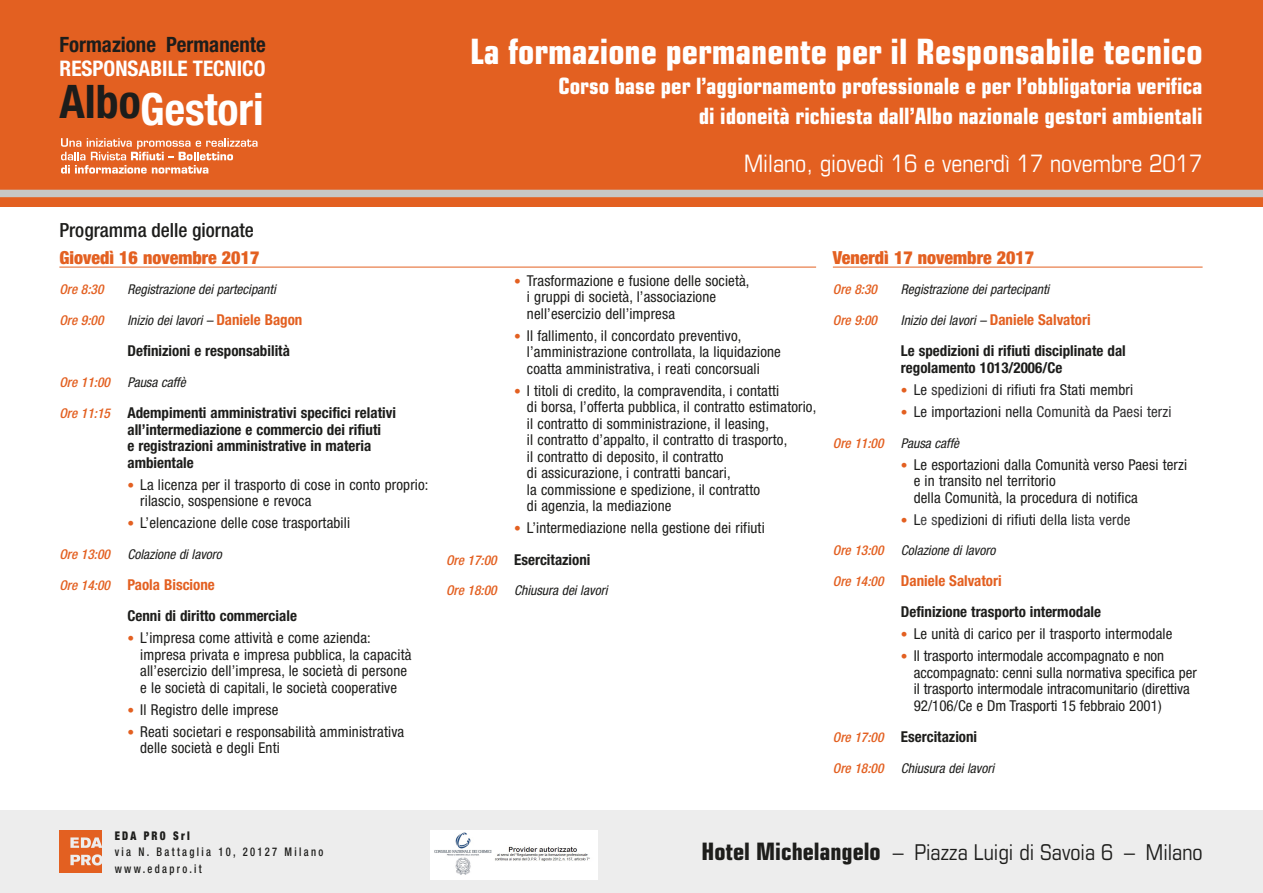
<style>
.page{position:relative;width:1263px;height:893px;background:#fff}
.page>*{position:absolute;margin:0;border:0;box-sizing:border-box;transform-origin:0 0}
.t1{font:700 condensed 44.55px "Helvetica Neue LT Std";color:#fff}
.t2{font:700 condensed 34.95px "Eurostile";color:#fff}
.t3{font:condensed 24px "Eurostile";color:#fff}
.t4{font:700 condensed 22.5px/30px "Eurostile";color:#fff;text-align:right}
.t5{font:condensed 21.75px "Eurostile";color:#1d1d1b}
.t6{font:700 condensed 21.45px "Helvetica Neue LT Std";color:#fff}
.t7{font:700 condensed 21.15px "Helvetica Neue LT Std";color:#1d1d1b}
.t8{font:500 condensed 19.5px "Helvetica Neue LT Std";color:#1d1d1b}
.t9{font:900 condensed 18px "Helvetica Neue LT Std";color:#e36021}
.t10{font:condensed 15px/16.5px "Helvetica Neue LT Std";letter-spacing:.01em;color:#1d1d1b}
.t11{font:700 condensed 15px/16.5px "Helvetica Neue LT Std";color:#1d1d1b}
.t12{font:condensed 15px "Helvetica Neue LT Std";letter-spacing:.01em;color:#1f1f1f}
.t13{font:italic condensed 13.5px "Helvetica Neue LT Std";color:#1d1d1b}
.t14{font:italic 500 condensed 13.5px "Helvetica Neue LT Std";color:#e36021}
.t15{font:500 condensed 12px/16.8px "Helvetica Neue LT Std";letter-spacing:.22em;color:#1d1d1b;scale:.88 1}
.t16{font:900 condensed 12px "Helvetica Neue LT Std";letter-spacing:.21em;color:#1d1d1b;scale:.88 1}
.s1{font-weight:700;font-style:normal;font-size:15px;color:#e36021}
.s2{font-weight:500;font-style:italic;font-size:13.5px;color:#e36021}
.s3{font-size:13.5px;color:#e36021}
.s4{color:#e36021}
.s5{font-weight:700}
.s6{color:#302f30}
.s7{color:#404041}
.s8{font-weight:700;font-size:24px}
.s9{font-size:21.9px}
</style>
<div class="page">
<div style="left:0;top:811px;width:1263px;height:82px;background:#ededed"></div>
<img style="left:60px;top:830px;width:42px;height:43px">
<div style="left:0;top:0;width:1263px;height:206px;background:#e36021"></div>
<div style="left:0;top:190px;width:1263px;height:7px;background:#c7c7c6"></div>
<svg style="left:61px;top:138px;width:197px;height:36px"></svg>
<hr style="left:59px;top:267px;width:757px;height:1px;background:#e36021">
<hr style="left:833px;top:267px;width:369px;height:1px;background:#e36021">
<img style="left:431px;top:830px;width:166px;height:49px">
<h3 class="t7" style="left:60px;top:31px;width:208px">Formazione Permanente</h3>
<h3 class="t6" style="left:60px;top:55px;width:207px">RESPONSABILE TECNICO</h3>
<h1 class="t1" style="left:60px;top:82px;width:206px"><sup>Albo</sup>Gestori</h1>
<h3 class="t8" style="left:59px;top:219px;width:196px">Programma delle giornate</h3>
<p class="t9" style="left:59px;top:246px;width:201px">Giovedì 16 novembre 2017</p>
<p class="t14" style="left:59px;top:282px;width:46px">Ore 8:30</p>
<p class="t13" style="left:127px;top:282px;width:150px">Registrazione dei partecipanti</p>
<p class="t14" style="left:59px;top:312px;width:46px">Ore 9:00</p>
<p class="t13" style="left:127px;top:312px;width:177px">Inizio dei lavori – <span class="s1">Daniele Bagon</span></p>
<p class="t11" style="left:127px;top:343px;width:164px">Definizioni e responsabilità</p>
<p class="t14" style="left:59px;top:374px;width:52px">Ore 11:00</p>
<p class="t13" style="left:127px;top:374px;width:60px">Pausa caffè</p>
<p class="t11" style="left:127px;top:405px;width:270px;text-indent:-68px"><span class="s2">Ore 11:15</span> Adempimenti amministrativi specifici relativi all’intermediazione e commercio dei rifiuti<br>e registrazioni amministrative in materia ambientale</p>
<p class="t10" style="left:140px;top:476px;width:290px;text-indent:-13px"><span class="s3">•</span> La licenza per il trasporto di cose in conto proprio: rilascio, sospensione e revoca</p>
<p class="t10" style="left:127px;top:515px;width:224px"><span class="s3">•</span> L’elencazione delle cose trasportabili</p>
<p class="t14" style="left:59px;top:546px;width:52px">Ore 13:00</p>
<p class="t13" style="left:127px;top:546px;width:96px">Colazione di lavoro</p>
<p class="t11" style="left:127px;top:568px;width:171px;line-height:31.3px;text-indent:-68px"><span class="s2">Ore 14:00</span> <span class="s4">Paola Biscione<br></span>Cenni di diritto commerciale</p>
<p class="t10" style="left:140px;top:629px;width:273px;text-indent:-13px"><span class="s3">•</span> L’impresa come attività e come azienda: impresa privata e impresa pubblica, la capacità all’esercizio dell’impresa, le società di persone e le società di capitali, le società cooperative</p>
<p class="t10" style="left:127px;top:701px;width:152px"><span class="s3">•</span> Il Registro delle imprese</p>
<p class="t10" style="left:140px;top:723px;width:266px;text-indent:-13px"><span class="s3">•</span> Reati societari e responsabilità amministrativa delle società e degli Enti</p>
<h2 class="t2" style="left:470px;top:31px;width:734px">La formazione permanente per il Responsabile tecnico</h2>
<h3 class="t4" style="left:559px;top:71px;width:645px">Corso base per l’aggiornamento professionale e per l’obbligatoria verifica di idoneità richiesta dall’Albo nazionale gestori ambientali</h3>
<h3 class="t3" style="left:744px;top:149px;width:460px">Milano, giovedì 16 e venerdì 17 novembre 2017</h3>
<p class="t10" style="left:527px;top:272px;width:224px;text-indent:-13px"><span class="s3">•</span> Trasformazione e fusione delle società, i gruppi di società, l’associazione nell’esercizio dell’impresa</p>
<p class="t10" style="left:527px;top:327px;width:255px;text-indent:-13px"><span class="s3">•</span> Il fallimento, il concordato preventivo, l’amministrazione controllata, la liquidazione coatta amministrativa, i reati concorsuali</p>
<p class="t10" style="left:527px;top:382px;width:291px;text-indent:-13px"><span class="s3">•</span> I titoli di credito, la compravendita, i contatti<br>di borsa, l’offerta pubblica, il contratto estimatorio, il contratto di somministrazione, il leasing,<br>il contratto d’appalto, il contratto di trasporto,<br>il contratto di deposito, il contratto<br>di assicurazione, i contratti bancari,<br>la commissione e spedizione, il contratto<br>di agenzia, la mediazione</p>
<p class="t10" style="left:446px;top:512px;width:320px;line-height:31.3px;text-indent:68px"><span class="s3">•</span> L’intermediazione nella gestione dei rifiuti<br><span class="s2">Ore 17:00</span> <span class="s5">Esercitazioni</span></p>
<p class="t14" style="left:446px;top:583px;width:52px">Ore 18:00</p>
<p class="t13" style="left:514px;top:583px;width:95px">Chiusura dei lavori</p>
<p class="t9" style="left:833px;top:246px;width:203px">Venerdì 17 novembre 2017</p>
<p class="t14" style="left:833px;top:282px;width:46px">Ore 8:30</p>
<p class="t13" style="left:901px;top:282px;width:150px">Registrazione dei partecipanti</p>
<p class="t14" style="left:833px;top:312px;width:46px">Ore 9:00</p>
<p class="t13" style="left:901px;top:312px;width:191px">Inizio dei lavori – <span class="s1">Daniele Salvatori</span></p>
<p class="t11" style="left:901px;top:343px;width:226px">Le spedizioni di rifiuti disciplinate dal regolamento 1013/2006/Ce</p>
<p class="t12" style="left:901px;top:381px;width:234px"><span class="s3">•</span> Le <span class="s6">spedizioni</span> di rifiuti fra Stati membri</p>
<p class="t12" style="left:901px;top:403px;width:272px"><span class="s3">•</span> Le importazioni nella <span class="s6">Comunità</span> da <span class="s6">Paesi terzi</span></p>
<p class="t14" style="left:833px;top:435px;width:52px">Ore 11:00</p>
<p class="t13" style="left:901px;top:435px;width:60px">Pausa caffè</p>
<p class="t10" style="left:914px;top:456px;width:275px;text-indent:-13px"><span class="s3">•</span> Le esportazioni dalla Comunità verso Paesi terzi e in transito nel territorio<br>della Comunità, la procedura di notifica</p>
<p class="t12" style="left:901px;top:511px;width:231px"><span class="s3">•</span> L<span class="s7">e s</span>p<span class="s7">e</span>dizioni di rifiuti d<span class="s7">e</span>lla li<span class="s7">s</span>t<span class="s7">a</span> <span class="s6">verde</span></p>
<p class="t14" style="left:833px;top:542px;width:52px">Ore 13:00</p>
<p class="t13" style="left:901px;top:543px;width:96px">Colazione di lavoro</p>
<p class="t11" style="left:901px;top:565px;width:202px;line-height:31.3px;text-indent:-68px"><span class="s2">Ore 14:00</span> <span class="s4">Daniele Salvatori<br></span>Definizione trasporto intermodale</p>
<p class="t10" style="left:901px;top:626px;width:273px"><span class="s3">•</span> Le unità di carico per il trasporto intermodale</p>
<p class="t10" style="left:914px;top:648px;width:285px;text-indent:-13px"><span class="s3">•</span> Il trasporto intermodale accompagnato e non accompagnato: cenni sulla normativa specifica per il trasporto intermodale intracomunitario (direttiva 92/106/Ce e Dm Trasporti 15 febbraio 2001)</p>
<p class="t11" style="left:833px;top:728px;width:146px"><span class="s2">Ore 17:00</span> Esercitazioni</p>
<p class="t14" style="left:833px;top:760px;width:52px">Ore 18:00</p>
<p class="t13" style="left:901px;top:760px;width:95px">Chiusura dei lavori</p>
<p class="t16" style="left:115px;top:828px;width:87px">EDA PRO Srl</p>
<p class="t15" style="left:115px;top:844px;width:238px">via N. Battaglia 10, 20127 Milano www.edapro.it</p>
<h3 class="t5" style="left:701px;top:839px;width:502px"><span class="s8">Hotel Michelangelo</span> – Piazza Luigi di Savoia 6 <span class="s9">– Milano</span></h3>
</div>
